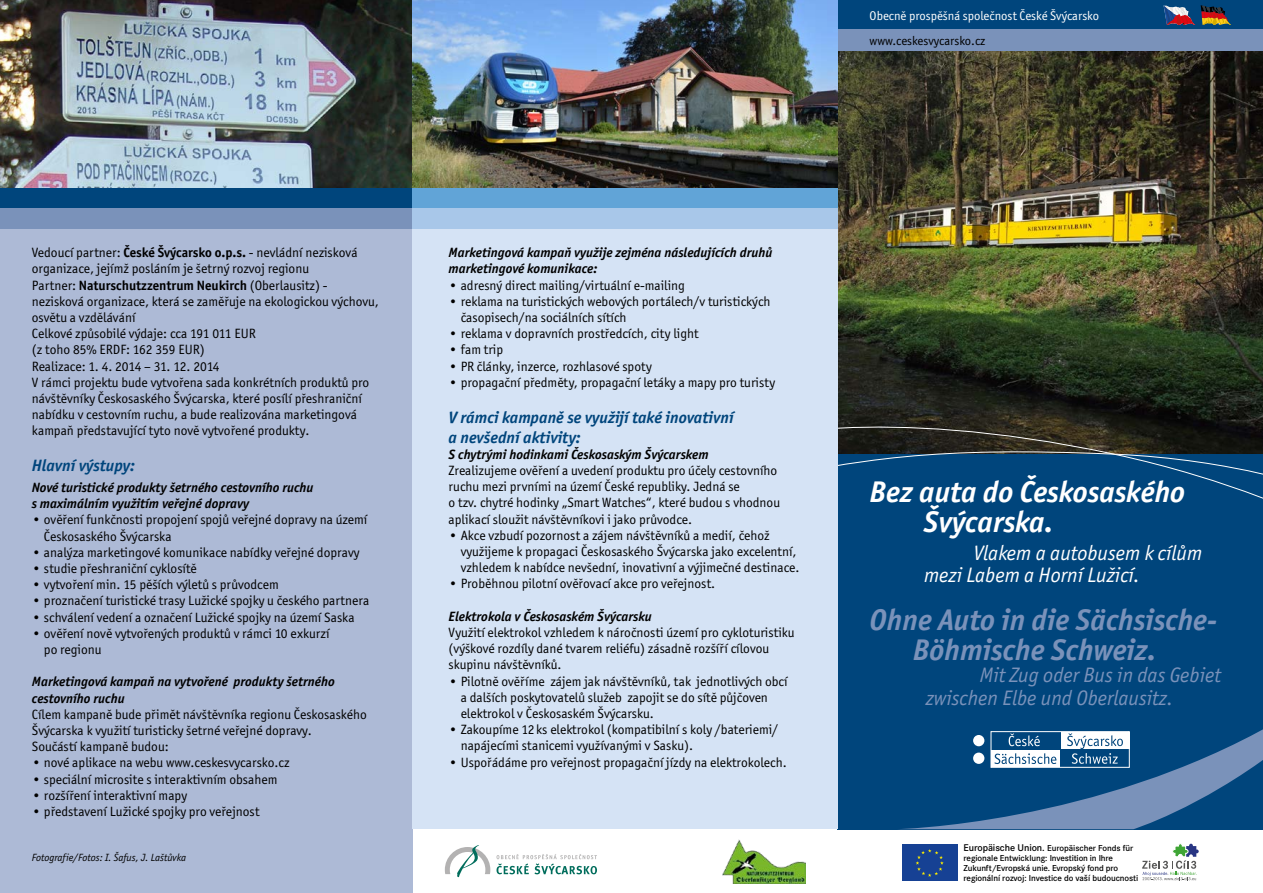
<style>
.page{position:relative;width:1263px;height:893px;background:#fff}
.page>*{position:absolute;margin:0;border:0;box-sizing:border-box;transform-origin:0 0}
.t1{font:italic 700 30px/30px "Officina San Itc TCE";color:#7a92ba;text-align:center}
.t2{font:italic 700 30px/30px "Officina San Itc TCE";color:#fff}
.t3{font:italic 21px/22.5px "Officina San Itc TCE";color:#7a92ba}
.t4{font:italic 21px/22.5px "Officina San Itc TCE";color:#fff}
.t5{font:italic 700 16.5px/19.8px "Officina San Itc TCE";color:#00457c}
.t6{font:13.5px/16.2px "Officina San Itc TCE";color:#000}
.t7{font:italic 700 13.5px/16.2px "Officina San Itc TCE";color:#000}
.t8{font:12.6px "Officina San Itc TCE";color:#fff}
.t9{font:12.6px "Officina San Itc TCE";color:#000}
.t10{font:italic 10.5px "Officina San Itc TCE";color:#000}
.t11{font:600 9px/9.9px "Corporate STOT";letter-spacing:-.005em;color:#000}
.s1{font-weight:700}
.s2{font-size:10.2px}
</style>
<div class="page">
<img style="left:838px;top:51px;width:425px;height:352px">
<div style="left:838px;top:454px;width:425px;height:375px;background:#00457c"></div>
<svg style="left:838px;top:403px;width:425px;height:96px"></svg>
<div style="left:838px;top:0;width:425px;height:30px;background:#00457c"></div>
<div style="left:838px;top:30px;width:425px;height:21px;background:#7a92ba"></div>
<svg style="left:1163px;top:5px;width:32px;height:20px"></svg>
<svg style="left:1201px;top:5px;width:30px;height:20px"></svg>
<div style="left:0;top:187px;width:412px;height:21px;background:#00457c"></div>
<div style="left:0;top:208px;width:412px;height:22px;background:#7a92ba"></div>
<div style="left:0;top:230px;width:412px;height:663px;background:#adbad6"></div>
<img style="left:0;top:0;width:412px;height:187px">
<div style="left:412px;top:187px;width:426px;height:21px;background:#61a4d7"></div>
<div style="left:412px;top:208px;width:426px;height:22px;background:#a8c7e9"></div>
<div style="left:412px;top:230px;width:426px;height:599px;background:#d5e3f5"></div>
<img style="left:412px;top:0;width:426px;height:187px">
<img style="left:723px;top:839px;width:83px;height:45px">
<svg style="left:1142px;top:844px;width:57px;height:37px"></svg>
<div style="left:902px;top:844px;width:55px;height:37px;background:#164194"></div>
<svg style="left:916px;top:849px;width:28px;height:28px"></svg>
<svg style="left:903px;top:729px;width:360px;height:100px"></svg>
<div style="left:973px;top:735px;width:11px;height:11px;background:#fff;border-radius:50%"></div>
<div style="left:973px;top:753px;width:11px;height:11px;background:#fff;border-radius:50%"></div>
<div style="left:991px;top:731px;width:138px;height:36px;border:1px solid #fff"></div>
<svg style="left:444px;top:845px;width:153px;height:33px"></svg>
<p class="t8" style="left:870px;top:8px;width:231px">Obecně prospěšná společnost České Švýcarsko</p>
<p class="t9" style="left:870px;top:34px;width:117px">www.ceskesvycarsko.cz</p>
<p class="t6" style="left:32px;top:245px;width:348px">Vedoucí partner: <span class="s1">České Švýcarsko o.p.s.</span> - nevládní nezisková organizace, jejímž posláním je šetrný rozvoj regionu<br>Partner: <span class="s1">Naturschutzzentrum Neukirch</span> (Oberlausitz) - nezisková organizace, která se zaměřuje na ekologickou výchovu, osvětu a vzdělávání<br>Celkové způsobilé výdaje: cca 191 011 EUR<br>(z toho 85% ERDF: 162 359 EUR)<br>Realizace: 1. 4. 2014 – 31. 12. 2014<br>V rámci projektu bude vytvořena sada konkrétních produktů pro návštěvníky Českosaského Švýcarska, které posílí přeshraniční nabídku v cestovním ruchu, a bude realizována marketingová kampaň představující tyto nově vytvořené produkty.</p>
<p class="t5" style="left:32px;top:456px;width:105px">Hlavní výstupy:</p>
<p class="t7" style="left:32px;top:479px;width:283px">Nové turistické produkty šetrného cestovního ruchu s maximálním využitím veřejné dopravy</p>
<p class="t6" style="left:44px;top:512px;width:325px;text-indent:-12px">• ověření funkčnosti propojení spojů veřejné dopravy na území<br>Českosaského Švýcarska</p>
<p class="t6" style="left:32px;top:544px;width:329px">• analýza marketingové komunikace nabídky veřejné dopravy</p>
<p class="t6" style="left:32px;top:560px;width:166px">• studie přeshraniční cyklosítě</p>
<p class="t6" style="left:32px;top:577px;width:248px">• vytvoření min. 15 pěších výletů s průvodcem</p>
<p class="t6" style="left:32px;top:593px;width:339px">• proznačení turistické trasy Lužické spojky u českého partnera</p>
<p class="t6" style="left:32px;top:609px;width:324px">• schválení vedení a označení Lužické spojky na území Saska</p>
<p class="t6" style="left:44px;top:625px;width:287px;text-indent:-12px">• ověření nově vytvořených produktů v rámci 10 exkurzí po regionu</p>
<p class="t7" style="left:32px;top:674px;width:304px">Marketingová kampaň na vytvořené produkty šetrného cestovního ruchu</p>
<p class="t6" style="left:32px;top:706px;width:336px">Cílem kampaně bude přimět návštěvníka regionu Českosaského<br>Švýcarska k využití turisticky šetrné veřejné dopravy.<br>Součástí kampaně budou:</p>
<p class="t6" style="left:32px;top:755px;width:259px">• nové aplikace na webu www.ceskesvycarsko.cz</p>
<p class="t6" style="left:32px;top:771px;width:247px">• speciální microsite s interaktivním obsahem</p>
<p class="t6" style="left:32px;top:787px;width:157px">• rozšíření interaktivní mapy</p>
<p class="t6" style="left:32px;top:803px;width:229px">• představení Lužické spojky pro veřejnost</p>
<p class="t10" style="left:32px;top:852px;width:156px">Fotografie/Fotos: I. Šafus, J. Laštůvka</p>
<p class="t7" style="left:449px;top:244px;width:325px">Marketingová kampaň využije zejména následujících druhů marketingové komunikace:</p>
<p class="t6" style="left:449px;top:277px;width:238px">• adresný direct mailing/virtuální e-mailing</p>
<p class="t6" style="left:461px;top:293px;width:311px;text-indent:-12px">• reklama na turistických webových portálech/v turistických časopisech/na sociálních sítích</p>
<p class="t6" style="left:449px;top:326px;width:251px">• reklama v dopravních prostředcích, city light</p>
<p class="t6" style="left:449px;top:342px;width:56px">• fam trip</p>
<p class="t6" style="left:449px;top:358px;width:205px">• PR články, inzerce, rozhlasové spoty</p>
<p class="t6" style="left:449px;top:374px;width:328px">• propagační předměty, propagační letáky a mapy pro turisty</p>
<p class="t5" style="left:449px;top:407px;width:286px">V rámci kampaně se využijí také inovativní a nevšední aktivity:</p>
<p class="t7" style="left:449px;top:446px;width:261px">S chytrými hodinkami Českosaským Švýcarskem</p>
<p class="t6" style="left:449px;top:462px;width:333px">Zrealizujeme ověření a uvedení produktu pro účely cestovního ruchu mezi prvními na území České republiky. Jedná se<br>o tzv. chytré hodinky „Smart Watches“, které budou s vhodnou aplikací sloužit návštěvníkovi i jako průvodce.</p>
<p class="t6" style="left:461px;top:527px;width:340px;text-indent:-12px">• Akce vzbudí pozornost a zájem návštěvníků a medií, čehož využijeme k propagaci Českosaského Švýcarska jako excelentní, vzhledem k nabídce nevšední, inovativní a výjimečné destinace.</p>
<p class="t6" style="left:449px;top:576px;width:268px">• Proběhnou pilotní ověřovací akce pro veřejnost.</p>
<p class="t7" style="left:449px;top:608px;width:205px">Elektrokola v Českosaském Švýcarsku</p>
<p class="t6" style="left:449px;top:624px;width:348px">Využití elektrokol vzhledem k náročnosti území pro cykloturistiku (výškové rozdíly dané tvarem reliéfu) zásadně rozšíří cílovou skupinu návštěvníků.</p>
<p class="t6" style="left:461px;top:673px;width:328px;text-indent:-12px">• Pilotně ověříme zájem jak návštěvníků, tak jednotlivých obcí a dalších poskytovatelů služeb zapojit se do sítě půjčoven elektrokol v Českosaském Švýcarsku.</p>
<p class="t6" style="left:461px;top:722px;width:319px;text-indent:-12px">• Zakoupíme 12 ks elektrokol (kompatibilní s koly /bateriemi/ napájecími stanicemi využívanými v Sasku).</p>
<p class="t6" style="left:449px;top:754px;width:340px">• Uspořádáme pro veřejnost propagační jízdy na elektrokolech.</p>
<h1 class="t2" style="left:924px;top:477px;width:263px;text-indent:-54px">Bez auta do Českosaského<br>Švýcarska.</h1>
<h2 class="t4" style="left:924px;top:542px;width:280px;text-indent:50px">Vlakem a autobusem k cílům mezi Labem a Horní Lužicí.</h2>
<h1 class="t1" style="left:870px;top:605px;width:349px">Ohne Auto in die Sächsische-<br>Böhmische Schweiz.</h1>
<h2 class="t3" style="left:926px;top:664px;width:297px;text-indent:54px">Mit Zug oder Bus in das Gebiet zwischen Elbe und Oberlausitz.</h2>
<p class="t11" style="left:963px;top:843px;width:176px"><span class="s2">Europäische Union.</span> Europäischer Fonds für regionale Entwicklung: Investition in Ihre Zukunft/Evropská unie. Evropský fond pro regionální rozvoj: Investice do vaší budoucnosti</p>
</div>
